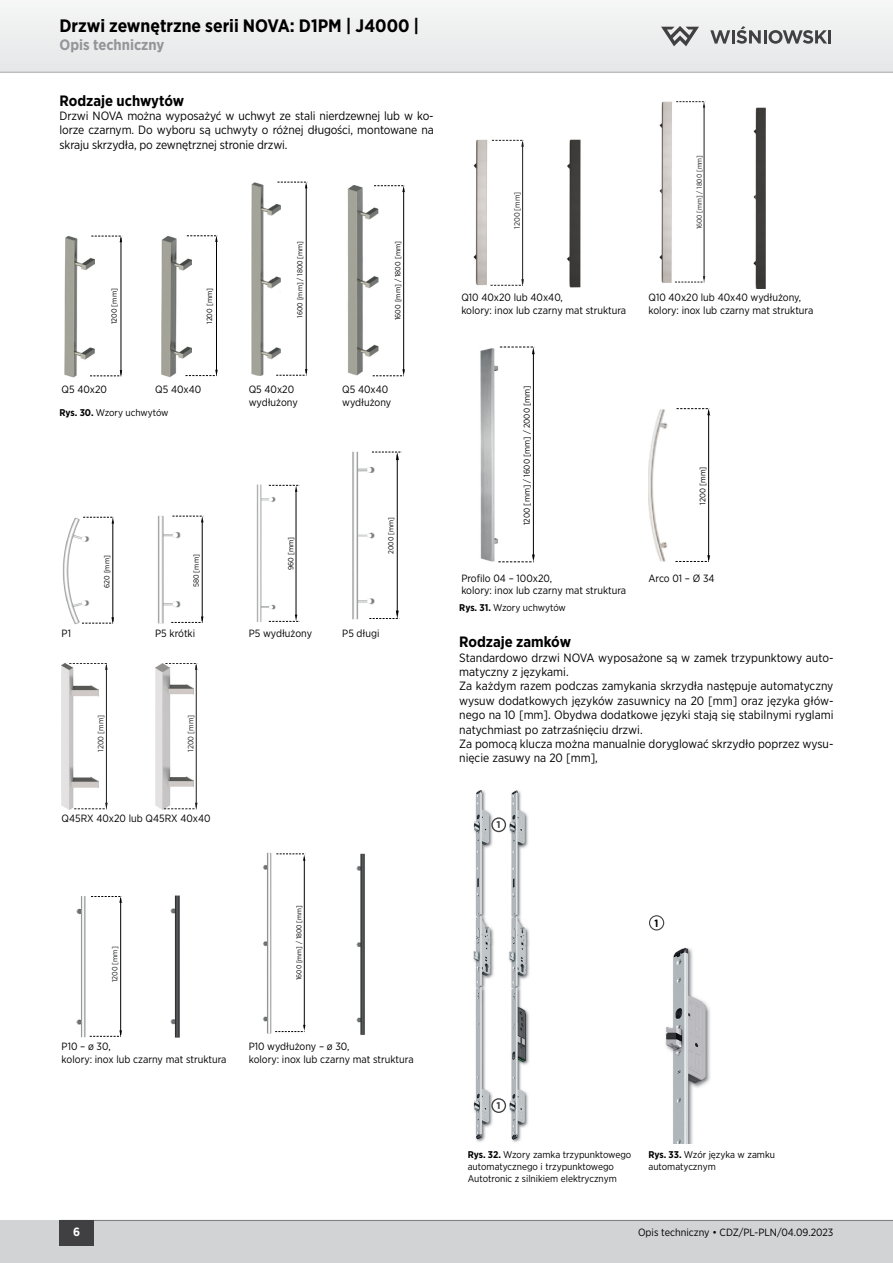
<style>
.page{position:relative;width:893px;height:1263px;background:#fff}
.page>*{position:absolute;margin:0;border:0;box-sizing:border-box;transform-origin:0 0}
.t1{font:700 18px "Gotham Narrow";color:#000}
.t2{font:700 15px "Gotham Narrow";color:#000}
.t3{font:700 15px "Gotham Narrow";color:#939598}
.t4{font:12px/14.4px "Gotham Narrow";color:#000;text-align:justify}
.t5{font:700 12px "Gotham Narrow";color:#fff}
.t6{font:10.5px/12.6px "Gotham Narrow";color:#000}
.t7{font:700 10.5px "Gotham Narrow";color:#000}
.t8{font:700 9.9px "Gotham";color:#414042}
.t9{font:9.75px/11.7px "Gotham Narrow";color:#000}
.t10{font:8.55px "Gotham Narrow";color:#000}
.t11{font:7.95px "Gotham Narrow";color:#000}
.t12{font:7.8px "Gotham Narrow";color:#1d1d1b}
.t13{font:7.5px "Gotham Narrow";color:#000}
.t14{font:7.5px "Gotham Narrow";color:#131718}
.t15{font:7.2px "Gotham Narrow";color:#000}
.t16{font:7.05px "Gotham Narrow";color:#000}
.t17{font:7.05px "Gotham Narrow";color:#1d1d1b}
.s1{font-weight:700}
</style>
<div class="page">
<div style="left:0;top:0;width:893px;height:72px;background:#edeeef"></div>
<div style="left:0;top:1220px;width:893px;height:43px;background:#d1d3d4"></div>
<hr style="left:60px;top:1220px;width:833px;height:1px;background:#808284">
<hr style="left:0;top:72px;width:893px;height:1px;background:#bcbec0">
<svg style="left:710px;top:26px;width:121px;height:18px"></svg>
<svg style="left:661px;top:26px;width:38px;height:20px"></svg>
<div style="left:60px;top:1220px;width:34px;height:26px;background:#404042"></div>
<img style="left:64px;top:235px;width:30px;height:143px">
<hr style="left:121px;top:238px;width:1px;height:137px;background:#000">
<svg style="left:90px;top:370px;width:32px;height:7px"></svg>
<svg style="left:91px;top:236px;width:31px;height:6px"></svg>
<img style="left:161px;top:235px;width:30px;height:143px">
<hr style="left:216px;top:237px;width:1px;height:137px;background:#000">
<svg style="left:186px;top:370px;width:32px;height:6px"></svg>
<svg style="left:187px;top:236px;width:31px;height:6px"></svg>
<img style="left:251px;top:182px;width:29px;height:193px">
<hr style="left:306px;top:185px;width:1px;height:188px;background:#000">
<svg style="left:276px;top:369px;width:31px;height:7px"></svg>
<svg style="left:277px;top:182px;width:30px;height:6px"></svg>
<img style="left:347px;top:186px;width:31px;height:190px">
<hr style="left:403px;top:189px;width:1px;height:183px;background:#000">
<svg style="left:373px;top:369px;width:32px;height:7px"></svg>
<svg style="left:374px;top:185px;width:31px;height:7px"></svg>
<img style="left:62px;top:516px;width:28px;height:108px">
<hr style="left:113px;top:521px;width:1px;height:101px;background:#000">
<svg style="left:82px;top:617px;width:32px;height:7px"></svg>
<svg style="left:83px;top:517px;width:31px;height:6px"></svg>
<img style="left:158px;top:515px;width:24px;height:109px">
<hr style="left:202px;top:520px;width:1px;height:101px;background:#000">
<svg style="left:171px;top:617px;width:32px;height:6px"></svg>
<svg style="left:172px;top:516px;width:31px;height:6px"></svg>
<img style="left:256px;top:485px;width:20px;height:137px">
<hr style="left:296px;top:491px;width:1px;height:125px;background:#000">
<svg style="left:269px;top:485px;width:31px;height:7px"></svg>
<svg style="left:269px;top:615px;width:31px;height:7px"></svg>
<hr style="left:397px;top:455px;width:1px;height:160px;background:#000">
<img style="left:352px;top:451px;width:23px;height:169px">
<svg style="left:372px;top:452px;width:30px;height:8px"></svg>
<svg style="left:369px;top:611px;width:30px;height:8px"></svg>
<img style="left:62px;top:663px;width:37px;height:146px">
<hr style="left:106px;top:665px;width:1px;height:142px;background:#1d1d1b">
<svg style="left:74px;top:803px;width:34px;height:6px"></svg>
<svg style="left:69px;top:663px;width:39px;height:7px"></svg>
<img style="left:155px;top:663px;width:39px;height:146px">
<hr style="left:196px;top:665px;width:1px;height:142px;background:#1d1d1b">
<svg style="left:164px;top:803px;width:33px;height:6px"></svg>
<svg style="left:165px;top:663px;width:32px;height:7px"></svg>
<img style="left:76px;top:896px;width:14px;height:141px">
<hr style="left:120px;top:898px;width:1px;height:137px;background:#000">
<svg style="left:90px;top:1030px;width:32px;height:7px"></svg>
<svg style="left:91px;top:896px;width:31px;height:7px"></svg>
<img style="left:170px;top:895px;width:10px;height:143px">
<img style="left:262px;top:852px;width:24px;height:182px">
<hr style="left:304px;top:858px;width:1px;height:170px;background:#000">
<svg style="left:275px;top:1025px;width:30px;height:7px"></svg>
<svg style="left:276px;top:853px;width:29px;height:8px"></svg>
<img style="left:356px;top:853px;width:9px;height:182px">
<img style="left:473px;top:139px;width:23px;height:147px">
<hr style="left:522px;top:142px;width:1px;height:142px;background:#1d1d1b">
<svg style="left:490px;top:279px;width:34px;height:7px"></svg>
<svg style="left:492px;top:140px;width:32px;height:7px"></svg>
<img style="left:566px;top:139px;width:15px;height:149px">
<img style="left:659px;top:102px;width:13px;height:180px">
<hr style="left:704px;top:105px;width:1px;height:174px;background:#1d1d1b">
<svg style="left:675px;top:276px;width:30px;height:7px"></svg>
<svg style="left:676px;top:101px;width:29px;height:7px"></svg>
<img style="left:753px;top:108px;width:13px;height:180px">
<img style="left:480px;top:346px;width:36px;height:216px">
<hr style="left:533px;top:351px;width:1px;height:207px;background:#000">
<svg style="left:498px;top:555px;width:37px;height:8px"></svg>
<svg style="left:500px;top:347px;width:35px;height:7px"></svg>
<img style="left:648px;top:409px;width:19px;height:153px">
<hr style="left:708px;top:411px;width:1px;height:149px;background:#000">
<svg style="left:675px;top:555px;width:35px;height:7px"></svg>
<svg style="left:676px;top:408px;width:34px;height:7px"></svg>
<img style="left:473px;top:790px;width:57px;height:353px">
<div style="left:491px;top:817px;width:15px;height:15px;border:1px solid #414042;border-radius:50%"></div>
<div style="left:491px;top:1098px;width:15px;height:15px;border:1px solid #414042;border-radius:50%"></div>
<div style="left:649px;top:915px;width:15px;height:15px;border:1px solid #404042;border-radius:50%"></div>
<img style="left:665px;top:947px;width:45px;height:197px">
<h1 class="t1" style="left:60px;top:14px;width:361px">Drzwi zewnętrzne serii NOVA: D1PM | J4000 |</h1>
<p class="t3" style="left:60px;top:35px;width:106px">Opis techniczny</p>
<p class="t2" style="left:60px;top:91px;width:126px">Rodzaje uchwytów</p>
<p class="t4" style="left:60px;top:108px;width:376px">Drzwi NOVA można wyposażyć w uchwyt ze stali nierdzewnej lub w ko&shy;lorze czarnym. Do wyboru są uchwyty o różnej długości, montowane na skraju skrzydła, po zewnętrznej stronie drzwi.</p>
<p class="t13" style="left:110px;top:324px;width:37px;rotate:-90deg">1200 [mm]</p>
<p class="t13" style="left:205px;top:324px;width:37px;rotate:-90deg">1200 [mm]</p>
<p class="t15" style="left:296px;top:318px;width:78px;rotate:-90deg">1600 [mm] / 1800 [mm]</p>
<p class="t13" style="left:393px;top:320px;width:81px;rotate:-90deg">1600 [mm] / 1800 [mm]</p>
<p class="t6" style="left:62px;top:383px;width:47px">Q5 40x20</p>
<p class="t6" style="left:155px;top:383px;width:48px">Q5 40x40</p>
<p class="t6" style="left:249px;top:383px;width:50px">Q5 40x20 wydłużony</p>
<p class="t6" style="left:342px;top:383px;width:50px">Q5 40x40 wydłużony</p>
<p class="t9" style="left:60px;top:407px;width:111px"><span class="s1">Rys. 30.</span> Wzory uchwytów</p>
<p class="t13" style="left:102px;top:588px;width:34px;rotate:-90deg">620 [mm]</p>
<p class="t13" style="left:191px;top:587px;width:34px;rotate:-90deg">580 [mm]</p>
<p class="t13" style="left:286px;top:570px;width:35px;rotate:-90deg">960 [mm]</p>
<p class="t15" style="left:387px;top:554px;width:38px;rotate:-90deg">2000 [mm]</p>
<p class="t6" style="left:62px;top:627px;width:11px">P1</p>
<p class="t6" style="left:155px;top:627px;width:42px">P5 krótki</p>
<p class="t6" style="left:249px;top:627px;width:65px">P5 wydłużony</p>
<p class="t6" style="left:342px;top:627px;width:39px">P5 długi</p>
<p class="t12" style="left:96px;top:752px;width:39px;rotate:-90deg">1200 [mm]</p>
<p class="t12" style="left:186px;top:752px;width:39px;rotate:-90deg">1200 [mm]</p>
<p class="t6" style="left:62px;top:812px;width:150px">Q45RX 40x20 lub Q45RX 40x40</p>
<p class="t12" style="left:512px;top:229px;width:39px;rotate:-90deg">1200 [mm]</p>
<p class="t17" style="left:695px;top:229px;width:76px;rotate:-90deg">1600 [mm] / 1800 [mm]</p>
<p class="t6" style="left:461px;top:291px;width:166px">Q10 40x20 lub 40x40,<br>kolory: inox lub czarny mat struktura</p>
<p class="t6" style="left:648px;top:291px;width:166px">Q10 40x20 lub 40x40 wydłużony, kolory: inox lub czarny mat struktura</p>
<p class="t10" style="left:521px;top:525px;width:142px;rotate:-90deg">1200 [mm] / 1600 [mm] / 2000 [mm]</p>
<p class="t11" style="left:698px;top:505px;width:40px;rotate:-90deg">1200 [mm]</p>
<p class="t6" style="left:461px;top:571px;width:166px">Profilo 04 – 100x20,<br>kolory: inox lub czarny mat struktura</p>
<p class="t6" style="left:648px;top:571px;width:68px">Arco 01 – Ø 34</p>
<p class="t9" style="left:459px;top:602px;width:108px"><span class="s1">Rys. 31.</span> Wzory uchwytów</p>
<p class="t2" style="left:459px;top:632px;width:113px">Rodzaje zamków</p>
<p class="t4" style="left:459px;top:650px;width:376px;text-align:left">Standardowo drzwi NOVA wyposażone są w zamek trzypunktowy auto&shy;matyczny z językami.<br>Za każdym razem podczas zamykania skrzydła następuje automatyczny wysuw dodatkowych języków zasuwnicy na 20 [mm] oraz języka głów&shy;nego na 10 [mm]. Obydwa dodatkowe języki stają się stabilnymi ryglami natychmiast po zatrzaśnięciu drzwi.<br>Za pomocą klucza można manualnie doryglować skrzydło poprzez wysu&shy;nięcie zasuwy na 20 [mm],</p>
<p class="t8" style="left:497px;top:818px;width:6px">1</p>
<p class="t14" style="left:110px;top:982px;width:37px;rotate:-90deg">1200 [mm]</p>
<p class="t16" style="left:295px;top:980px;width:76px;rotate:-90deg">1600 [mm] / 1800 [mm]</p>
<p class="t6" style="left:62px;top:1040px;width:166px">P10 – ø 30,<br>kolory: inox lub czarny mat struktura</p>
<p class="t6" style="left:249px;top:1040px;width:166px">P10 wydłużony – ø 30,<br>kolory: inox lub czarny mat struktura</p>
<p class="t8" style="left:497px;top:1099px;width:6px">1</p>
<p class="t7" style="left:655px;top:916px;width:5px">1</p>
<p class="t9" style="left:468px;top:1149px;width:165px"><span class="s1">Rys. 32.</span> Wzory zamka trzypunktowego automatycznego i trzypunktowego<br>Autotronic z silnikiem elektrycznym</p>
<p class="t9" style="left:648px;top:1149px;width:128px"><span class="s1">Rys. 33.</span> Wzór języka w zamku automatycznym</p>
<p class="t5" style="left:73px;top:1224px;width:9px">6</p>
<p class="t6" style="left:638px;top:1226px;width:197px">Opis techniczny • CDZ/PL-PLN/04.09.2023</p>
</div>
